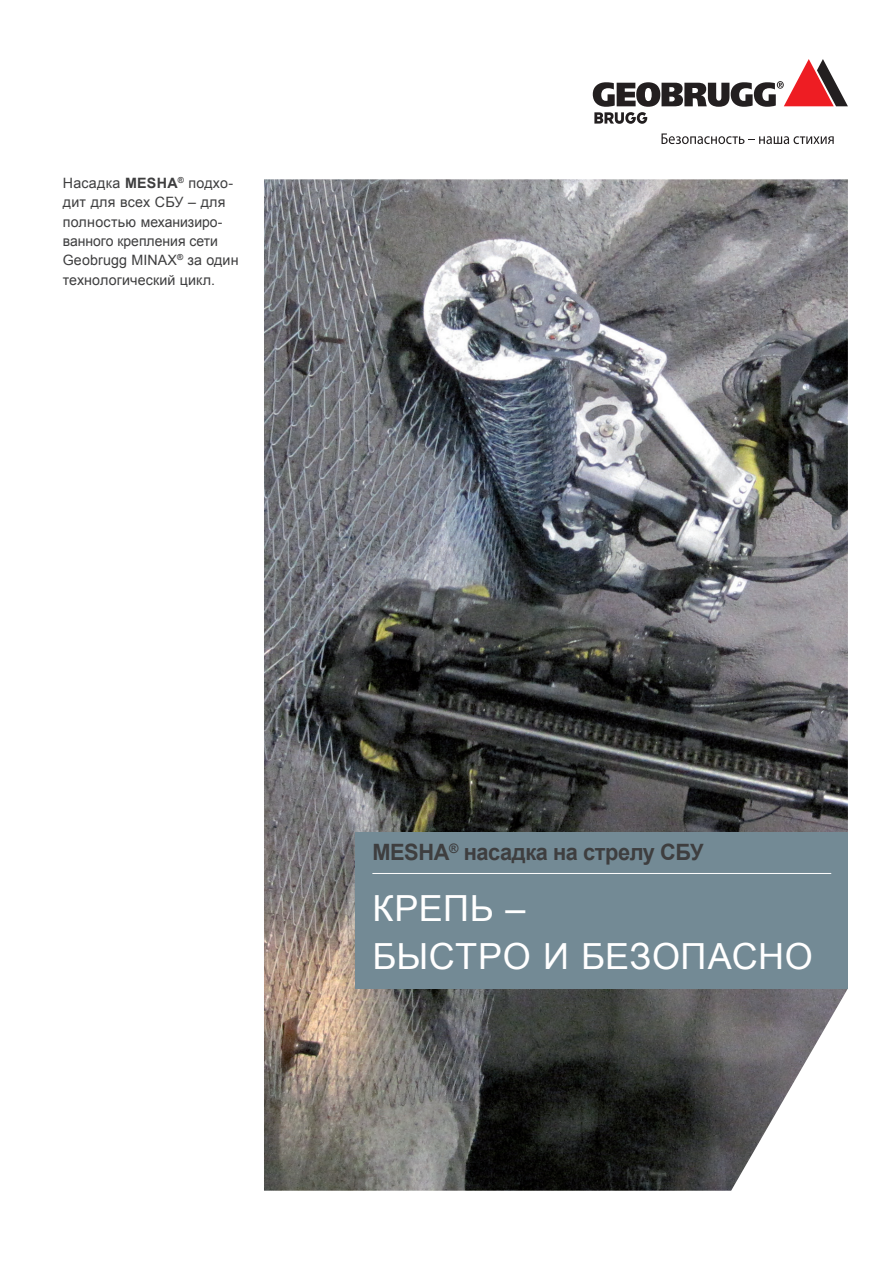
<style>
.page{position:relative;width:893px;height:1263px;background:#fff}
.page>*{position:absolute;margin:0;border:0;box-sizing:border-box;transform-origin:0 0}
.t1{font:36px/48.2px "Arial";letter-spacing:.015em;color:#fff}
.t2{font:700 22.5px "Arial";letter-spacing:-.02em;color:#3e3e3f}
.t3{font:14.25px/19.2px "Arial";letter-spacing:.01em;color:#3e3e3f}
.s1{font-weight:700}
</style>
<div class="page">
<img style="left:264px;top:179px;width:584px;height:1012px">
<div style="left:356px;top:832px;width:492px;height:157px;background:#738a95"></div>
<hr style="left:372px;top:873px;width:459px;height:1px;background:#fff">
<svg style="left:593px;top:59px;width:255px;height:85px"></svg>
<p class="t3" style="left:63px;top:174px;width:177px">Насадка <span class="s1">MESHA</span><sup>®</sup> подхо&shy;дит для всех СБУ – для полностью механизиро&shy;ванного крепления сети<br>Geobrugg MINAX<sup>®</sup> за один технологический цикл.</p>
<h2 class="t2" style="left:372px;top:837px;width:333px">MESHA<sup>®</sup> насадка на стрелу СБУ</h2>
<h1 class="t1" style="left:372px;top:885px;width:442px">КРЕПЬ –<br>БЫСТРО И БЕЗОПАСНО</h1>
</div>
